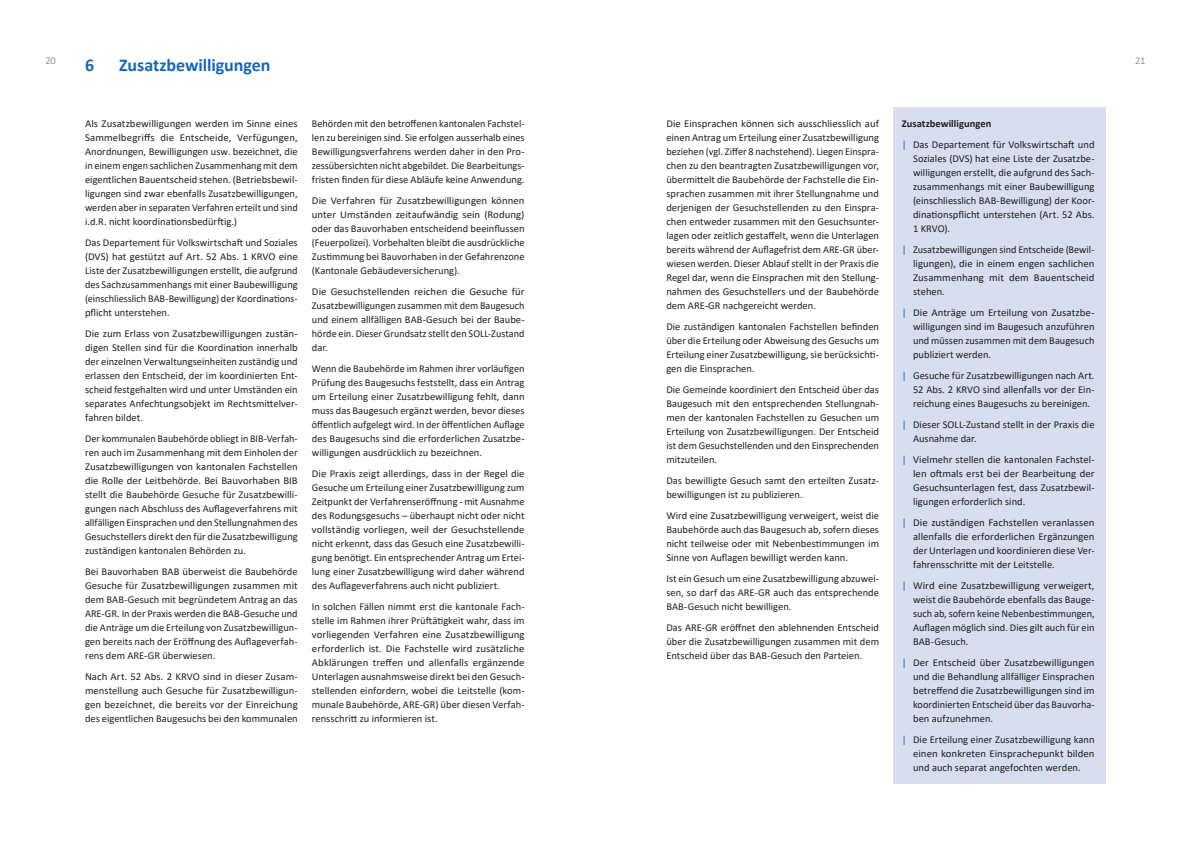
<style>
.page{position:relative;width:1191px;height:842px;background:#fff}
.page>*{position:absolute;margin:0;border:0;box-sizing:border-box;transform-origin:0 0}
.t1{font:700 18px "Calibri";letter-spacing:-.005em;color:#1867b3}
.t2{font:10.5px/14px "Calibri";color:#231f20;text-align:justify}
.t3{font:10.5px "Calibri";color:#939598}
.s1{font-weight:700}
.s2{color:#1867b3}
</style>
<div class="page">
<div style="left:893px;top:107px;width:213px;height:676px;background:#d8ddef"></div>
<p class="t3" style="left:45px;top:53px;width:12px">20</p>
<p class="t3" style="left:1135px;top:53px;width:12px">21</p>
<h1 class="t1" style="left:85px;top:52px;width:11px">6</h1>
<h1 class="t1" style="left:119px;top:52px;width:153px">Zusatzbewilligungen</h1>
<p class="t2" style="left:85px;top:116px;width:214px">Als Zusatzbewilligungen werden im Sinne eines Sammelbegriffs die Entscheide, Verfügungen, Anordnungen, Bewilligungen usw. bezeichnet, die in einem engen sachlichen Zusammenhang mit dem eigentlichen Bauentscheid stehen. (Betriebsbewil&shy;ligungen sind zwar ebenfalls Zusatzbewilligungen, werden aber in separaten Verfahren erteilt und sind i.d.R. nicht koordinationsbedürftig.)</p>
<p class="t2" style="left:85px;top:235px;width:214px">Das Departement für Volkswirtschaft und Soziales (DVS) hat gestützt auf Art. 52 Abs. 1 KRVO eine Liste der Zusatzbewilligungen erstellt, die aufgrund des Sachzusammenhangs mit einer Baubewilligung (einschliesslich BAB-Bewilligung) der Koordinations&shy;pflicht unterstehen.</p>
<p class="t2" style="left:85px;top:326px;width:214px">Die zum Erlass von Zusatzbewilligungen zustän&shy;digen Stellen sind für die Koordination innerhalb der einzelnen Verwaltungseinheiten zuständig und erlassen den Entscheid, der im koordinierten Ent&shy;scheid festgehalten wird und unter Umständen ein separates Anfechtungsobjekt im Rechtsmittelver&shy;fahren bildet.</p>
<p class="t2" style="left:85px;top:431px;width:214px">Der kommunalen Baubehörde obliegt in BIB-Verfah&shy;ren auch im Zusammenhang mit dem Einholen der Zusatzbewilligungen von kantonalen Fachstellen die Rolle der Leitbehörde. Bei Bauvorhaben BIB stellt die Baubehörde Gesuche für Zusatzbewilli&shy;gungen nach Abschluss des Auflageverfahrens mit allfälligen Einsprachen und den Stellungnahmen des Gesuchstellers direkt den für die Zusatzbewilligung zuständigen kantonalen Behörden zu.</p>
<p class="t2" style="left:85px;top:564px;width:214px">Bei Bauvorhaben BAB überweist die Baubehörde Gesuche für Zusatzbewilligungen zusammen mit dem BAB-Gesuch mit begründetem Antrag an das ARE-GR. In der Praxis werden die BAB-Gesuche und die Anträge um die Erteilung von Zusatzbewilligun&shy;gen bereits nach der Eröffnung des Auflageverfah&shy;rens dem ARE-GR überwiesen.</p>
<p class="t2" style="left:85px;top:669px;width:214px">Nach Art. 52 Abs. 2 KRVO sind in dieser Zusam&shy;menstellung auch Gesuche für Zusatzbewilligun&shy;gen bezeichnet, die bereits vor der Einreichung des eigentlichen Baugesuchs bei den kommunalen</p>
<p class="t2" style="left:312px;top:116px;width:214px">Behörden mit den betroffenen kantonalen Fachstel&shy;len zu bereinigen sind. Sie erfolgen ausserhalb eines Bewilligungsverfahrens werden daher in den Pro&shy;zessübersichten nicht abgebildet. Die Bearbeitungs&shy;fristen finden für diese Abläufe keine Anwendung.</p>
<p class="t2" style="left:312px;top:193px;width:214px">Die Verfahren für Zusatzbewilligungen können unter Umständen zeitaufwändig sein (Rodung) oder das Bauvorhaben entscheidend beeinflussen (Feuerpolizei). Vorbehalten bleibt die ausdrückliche Zustimmung bei Bauvorhaben in der Gefahrenzone (Kantonale Gebäudeversicherung).</p>
<p class="t2" style="left:312px;top:284px;width:214px">Die Gesuchstellenden reichen die Gesuche für Zusatzbewilligungen zusammen mit dem Baugesuch und einem allfälligen BAB-Gesuch bei der Baube&shy;hörde ein. Dieser Grundsatz stellt den SOLL-Zustand dar.</p>
<p class="t2" style="left:312px;top:361px;width:214px">Wenn die Baubehörde im Rahmen ihrer vorläufigen Prüfung des Baugesuchs feststellt, dass ein Antrag um Erteilung einer Zusatzbewilligung fehlt, dann muss das Baugesuch ergänzt werden, bevor dieses öffentlich aufgelegt wird. In der öffentlichen Auflage des Baugesuchs sind die erforderlichen Zusatzbe&shy;willigungen ausdrücklich zu bezeichnen.</p>
<p class="t2" style="left:312px;top:466px;width:214px">Die Praxis zeigt allerdings, dass in der Regel die Gesuche um Erteilung einer Zusatzbewilligung zum Zeitpunkt der Verfahrenseröffnung - mit Ausnahme des Rodungsgesuchs – überhaupt nicht oder nicht vollständig vorliegen, weil der Gesuchstellende nicht erkennt, dass das Gesuch eine Zusatzbewilli&shy;gung benötigt. Ein entsprechender Antrag um Ertei&shy;lung einer Zusatzbewilligung wird daher während des Auflageverfahrens auch nicht publiziert.</p>
<p class="t2" style="left:312px;top:599px;width:214px">In solchen Fällen nimmt erst die kantonale Fach&shy;stelle im Rahmen ihrer Prüftätigkeit wahr, dass im vorliegenden Verfahren eine Zusatzbewilligung erforderlich ist. Die Fachstelle wird zusätzliche Abklärungen treffen und allenfalls ergänzende Unterlagen ausnahmsweise direkt bei den Gesuch&shy;stellenden einfordern, wobei die Leitstelle (kom&shy;munale Baubehörde, ARE-GR) über diesen Verfah&shy;rensschritt zu informieren ist.</p>
<p class="t2" style="left:666px;top:116px;width:214px">Die Einsprachen können sich ausschliesslich auf einen Antrag um Erteilung einer Zusatzbewilligung beziehen (vgl. Ziffer 8 nachstehend). Liegen Einspra&shy;chen zu den beantragten Zusatzbewilligungen vor, übermittelt die Baubehörde der Fachstelle die Ein&shy;sprachen zusammen mit ihrer Stellungnahme und derjenigen der Gesuchstellenden zu den Einspra&shy;chen entweder zusammen mit den Gesuchsunter&shy;lagen oder zeitlich gestaffelt, wenn die Unterlagen bereits während der Auflagefrist dem ARE-GR über&shy;wiesen werden. Dieser Ablauf stellt in der Praxis die Regel dar, wenn die Einsprachen mit den Stellung&shy;nahmen des Gesuchstellers und der Baubehörde dem ARE-GR nachgereicht werden.</p>
<p class="t2" style="left:666px;top:319px;width:214px">Die zuständigen kantonalen Fachstellen befinden über die Erteilung oder Abweisung des Gesuchs um Erteilung einer Zusatzbewilligung, sie berücksichti&shy;gen die Einsprachen.</p>
<p class="t2" style="left:666px;top:382px;width:214px">Die Gemeinde koordiniert den Entscheid über das Baugesuch mit den entsprechenden Stellungnah&shy;men der kantonalen Fachstellen zu Gesuchen um Erteilung von Zusatzbewilligungen. Der Entscheid ist dem Gesuchstellenden und den Einsprechenden mitzuteilen.</p>
<p class="t2" style="left:666px;top:473px;width:214px">Das bewilligte Gesuch samt den erteilten Zusatz&shy;bewilligungen ist zu publizieren.</p>
<p class="t2" style="left:666px;top:508px;width:214px">Wird eine Zusatzbewilligung verweigert, weist die Baubehörde auch das Baugesuch ab, sofern dieses nicht teilweise oder mit Nebenbestimmungen im Sinne von Auflagen bewilligt werden kann.</p>
<p class="t2" style="left:666px;top:571px;width:214px">Ist ein Gesuch um eine Zusatzbewilligung abzuwei&shy;sen, so darf das ARE-GR auch das entsprechende BAB-Gesuch nicht bewilligen.</p>
<p class="t2" style="left:666px;top:620px;width:214px">Das ARE-GR eröffnet den ablehnenden Entscheid über die Zusatzbewilligungen zusammen mit dem Entscheid über das BAB-Gesuch den Parteien.</p>
<p class="t2" style="left:901px;top:112px;width:194px;line-height:21px"><span class="s1">Zusatzbewilligungen<br></span><span class="s2">|</span> Das Departement für Volkswirtschaft und</p>
<p class="t2" style="left:913px;top:151px;width:183px">Soziales (DVS) hat eine Liste der Zusatzbe&shy;willigungen erstellt, die aufgrund des Sach&shy;zusammenhangs mit einer Baubewilligung (einschliesslich BAB-Bewilligung) der Koor&shy;dinationspflicht unterstehen (Art. 52 Abs.<br>1 KRVO).</p>
<p class="t2" style="left:913px;top:242px;width:183px;text-indent:-11px"><span class="s2">|</span> Zusatzbewilligungen sind Entscheide (Bewil&shy;ligungen), die in einem engen sachlichen Zusammenhang mit dem Bauentscheid stehen.</p>
<p class="t2" style="left:913px;top:305px;width:183px;text-indent:-11px"><span class="s2">|</span> Die Anträge um Erteilung von Zusatzbe&shy;willigungen sind im Baugesuch anzuführen und müssen zusammen mit dem Baugesuch publiziert werden.</p>
<p class="t2" style="left:913px;top:368px;width:183px;text-indent:-11px"><span class="s2">|</span> Gesuche für Zusatzbewilligungen nach Art.<br>52 Abs. 2 KRVO sind allenfalls vor der Ein&shy;reichung eines Baugesuchs zu bereinigen.</p>
<p class="t2" style="left:913px;top:417px;width:183px;text-indent:-11px"><span class="s2">|</span> Dieser SOLL-Zustand stellt in der Praxis die<br>Ausnahme dar.</p>
<p class="t2" style="left:913px;top:452px;width:183px;text-indent:-11px"><span class="s2">|</span> Vielmehr stellen die kantonalen Fachstel&shy;len oftmals erst bei der Bearbeitung der Gesuchsunterlagen fest, dass Zusatzbewil&shy;ligungen erforderlich sind.</p>
<p class="t2" style="left:913px;top:515px;width:183px;text-indent:-11px"><span class="s2">|</span> Die zuständigen Fachstellen veranlassen allenfalls die erforderlichen Ergänzungen der Unterlagen und koordinieren diese Ver&shy;fahrensschritte mit der Leitstelle.</p>
<p class="t2" style="left:913px;top:578px;width:183px;text-indent:-11px"><span class="s2">|</span> Wird eine Zusatzbewilligung verweigert, weist die Baubehörde ebenfalls das Bauge&shy;such ab, sofern keine Nebenbestimmungen, Auflagen möglich sind. Dies gilt auch für ein BAB-Gesuch.</p>
<p class="t2" style="left:913px;top:655px;width:183px;text-indent:-11px"><span class="s2">|</span> Der Entscheid über Zusatzbewilligungen und die Behandlung allfälliger Einsprachen betreffend die Zusatzbewilligungen sind im koordinierten Entscheid über das Bauvorha&shy;ben aufzunehmen.</p>
<p class="t2" style="left:913px;top:732px;width:183px;text-indent:-11px"><span class="s2">|</span> Die Erteilung einer Zusatzbewilligung kann einen konkreten Einsprachepunkt bilden und auch separat angefochten werden.</p>
</div>
